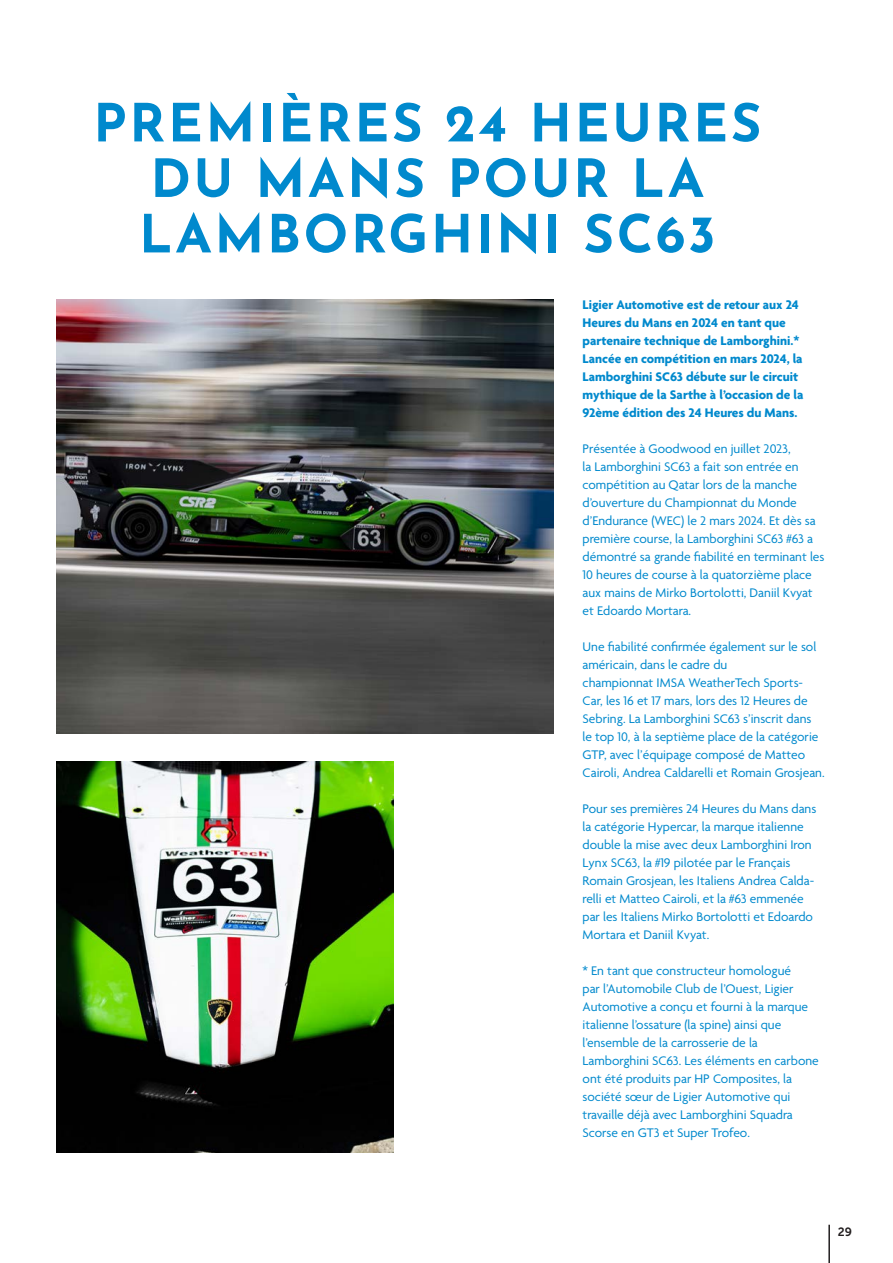
<style>
.page{position:relative;width:893px;height:1263px;background:#fff}
.page>*{position:absolute;margin:0;border:0;box-sizing:border-box;transform-origin:0 0}
.Title_75pt_Grey__Centered{font:700 52.5px/55.5px "Josefin Sans";letter-spacing:.05em;color:#0089cd;text-align:center}
.t1{font:13.5px/18px "Agenda";color:#0089cd}
.t2{font:700 13.5px/18px "Agenda";color:#0089cd}
.t3{font:12px "Museo Sans 700";color:#231f20}
</style>
<div class="page">
<hr style="left:828px;top:1225px;width:2px;height:38px;background:#231f20">
<img style="left:56px;top:300px;width:498px;height:433px">
<img style="left:56px;top:761px;width:337px;height:391px">
<p class="Title_75pt_Grey__Centered" style="left:93px;top:88px;width:670px">PREMIÈRES 24 HEURES<br>DU MANS POUR LA</p>
<p class="Title_75pt_Grey__Centered" style="left:139px;top:199px;width:578px">LAMBORGHINI SC63</p>
<p class="t2" style="left:583px;top:297px;width:222px">Ligier Automotive est de retour aux 24<br>Heures du Mans en 2024 en tant que partenaire technique de Lamborghini.* Lancée en compétition en mars 2024, la Lamborghini SC63 débute sur le circuit mythique de la Sarthe à l’occasion de la 92ème édition des 24 Heures du Mans.</p>
<p class="t1" style="left:583px;top:441px;width:243px">Présentée à Goodwood en juillet 2023,<br>la Lamborghini SC63 a fait son entrée en compétition au Qatar lors de la manche d’ouverture du Championnat du Monde d’Endurance (WEC) le 2 mars 2024. Et dès sa première course, la Lamborghini SC63 #63 a démontré sa grande fiabilité en terminant les 10 heures de course à la quatorzième place aux mains de Mirko Bortolotti, Daniil Kvyat et Edoardo Mortara.</p>
<p class="t1" style="left:583px;top:639px;width:235px">Une fiabilité confirmée également sur le sol américain, dans le cadre du</p>
<p class="t1" style="left:583px;top:675px;width:244px">championnat IMSA WeatherTech Sports-Car, les 16 et 17 mars, lors des 12 Heures de Sebring. La Lamborghini SC63 s’inscrit dans<br>le top 10, à la septième place de la catégorie GTP, avec l’équipage composé de Matteo Cairoli, Andrea Caldarelli et Romain Grosjean.</p>
<p class="t1" style="left:583px;top:801px;width:235px">Pour ses premières 24 Heures du Mans dans la catégorie Hypercar, la marque italienne double la mise avec deux Lamborghini Iron Lynx SC63, la #19 pilotée par le Français</p>
<p class="t1" style="left:583px;top:873px;width:233px">Romain Grosjean, les Italiens Andrea Calda&shy;relli et Matteo Cairoli, et la #63 emmenée par les Italiens Mirko Bortolotti et Edoardo Mortara et Daniil Kvyat.</p>
<p class="t1" style="left:583px;top:963px;width:227px">* En tant que constructeur homologué par l’Automobile Club de l’Ouest, Ligier Automotive a conçu et fourni à la marque italienne l’ossature (la spine) ainsi que</p>
<p class="t1" style="left:583px;top:1035px;width:177px">l’ensemble de la carrosserie de la</p>
<p class="t1" style="left:583px;top:1053px;width:238px">Lamborghini SC63. Les éléments en carbone ont été produits par HP Composites, la</p>
<p class="t1" style="left:583px;top:1089px;width:209px">société sœur de Ligier Automotive qui</p>
<p class="t1" style="left:583px;top:1107px;width:212px">travaille déjà avec Lamborghini Squadra<br>Scorse en GT3 et Super Trofeo.</p>
<p class="t3" style="left:838px;top:1225px;width:16px">29</p>
</div>
